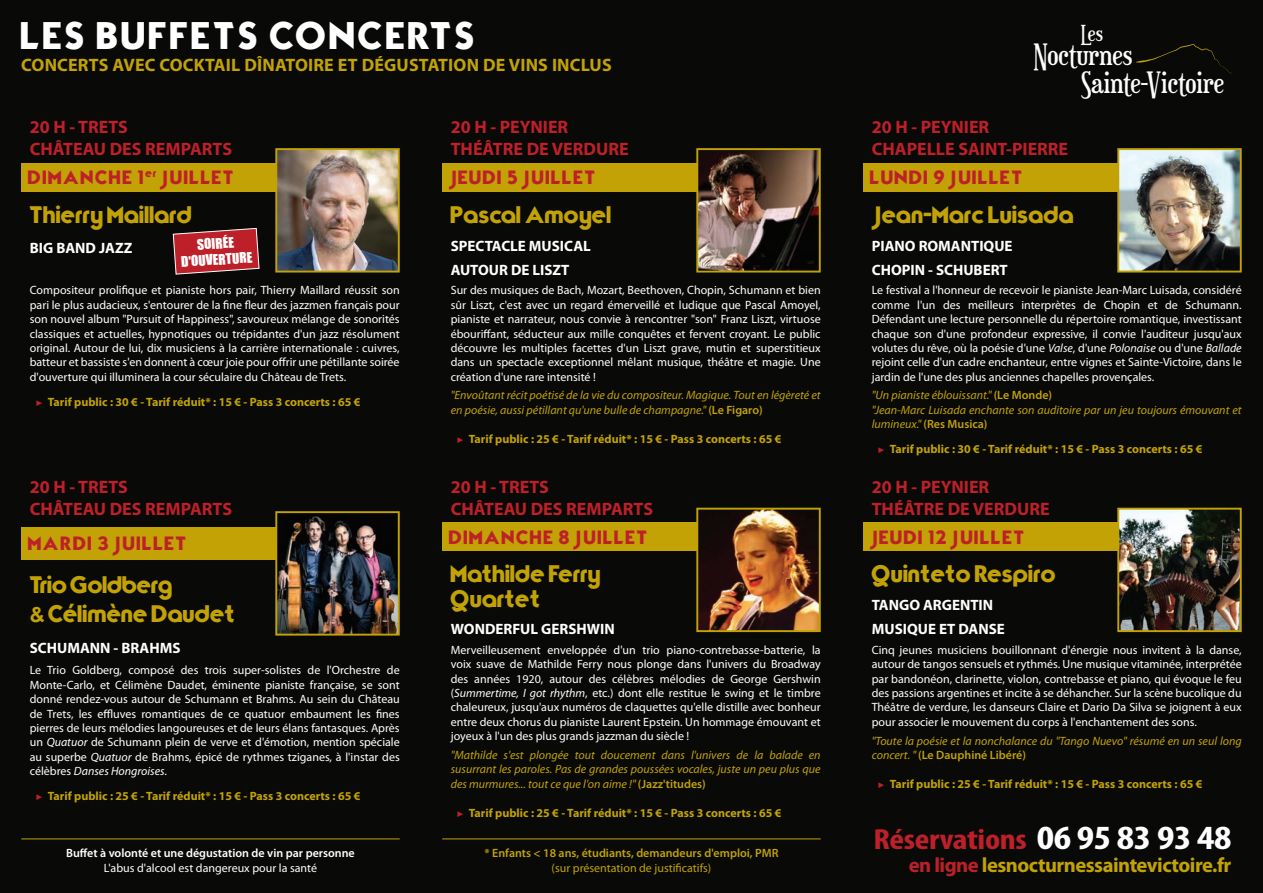
<style>
.page{position:relative;width:1263px;height:893px;background:#090a08}
.page>*{position:absolute;margin:0;border:0;box-sizing:border-box;transform-origin:0 0}
.t1{font:39.15px "Typo Graphica";letter-spacing:.1em;color:#fff}
.t2{font:700 condensed 29.1px "Myriad Pro";letter-spacing:-.01em;color:#be2029;scale:1.2 1}
.t3{font:28.8px "Euphorigenic";color:#fff}
.t4{font:24.3px/28.5px "Typo Graphica";letter-spacing:.025em;color:#c2a205}
.t5{font:21.6px "Euphorigenic";color:#fff}
.t6{font:700 20.7px "Myriad Pro";letter-spacing:-.025em;color:#c2a205}
.t7{font:19.65px "Typo Graphica";letter-spacing:.1em;color:#be2029}
.t8{font:700 18px/21.6px "Myriad Pro";color:#be2029}
.t9{font:700 18px "Myriad Pro";letter-spacing:.01em;color:#c2a205}
.t10{font:700 15px/23.7px "Myriad Pro";color:#fff}
.t11{font:13.5px/16.2px "Impact";color:#fff;text-align:center}
.t12{font:12px/14.4px "Myriad Pro";color:#fff;text-align:justify}
.t13{font:italic 12px/14.4px "Myriad Pro";color:#c2a205}
.t14{font:700 12px "Myriad Pro";color:#c2a205}
.t15{font:600 12px "Myriad Pro";color:#c2a205}
.t16{font:600 12px "Myriad Pro";color:#fff}
.t17{font:12px "Myriad Pro";color:#c2a205}
.s1{color:#be2029}
.s2{font-family:"Arial";font-weight:700;font-size:20.7px}
.s3{font-style:italic}
.s4{font-weight:600;font-style:normal}
.s5{font-size:34.05px;color:#fff}
</style>
<div class="page">
<div style="left:21px;top:163px;width:260px;height:28px;background:#c2a205"></div>
<img style="left:278px;top:151px;width:119px;height:119px">
<div style="left:275px;top:148px;width:125px;height:125px;border:2px solid #c2a205"></div>
<div style="left:21px;top:527px;width:260px;height:33px;background:#c2a205"></div>
<img style="left:278px;top:516px;width:119px;height:117px">
<div style="left:275px;top:511px;width:125px;height:125px;border:2px solid #c2a205"></div>
<div style="left:442px;top:163px;width:260px;height:28px;background:#c2a205"></div>
<img style="left:699px;top:151px;width:119px;height:119px">
<div style="left:696px;top:148px;width:125px;height:125px;border:2px solid #c2a205"></div>
<div style="left:442px;top:522px;width:260px;height:29px;background:#c2a205"></div>
<img style="left:699px;top:511px;width:119px;height:118px">
<div style="left:696px;top:508px;width:125px;height:124px;border:2px solid #c2a205"></div>
<div style="left:863px;top:163px;width:260px;height:28px;background:#c2a205"></div>
<img style="left:1120px;top:151px;width:119px;height:119px">
<div style="left:1117px;top:148px;width:125px;height:125px;border:2px solid #c2a205"></div>
<div style="left:863px;top:522px;width:260px;height:29px;background:#c2a205"></div>
<img style="left:1120px;top:511px;width:119px;height:118px">
<div style="left:1117px;top:508px;width:125px;height:124px;border:2px solid #c2a205"></div>
<svg style="left:1135px;top:44px;width:96px;height:29px"></svg>
<hr style="left:21px;top:838px;width:379px;height:1px;background:#c2a205">
<hr style="left:442px;top:838px;width:379px;height:1px;background:#c2a205">
<svg style="left:172px;top:228px;width:88px;height:47px;background:#a32930"></svg>
<h1 class="t1" style="left:21px;top:10px;width:454px">LES BUFFETS CONCERTS</h1>
<h3 class="t9" style="left:21px;top:53px;width:592px">CONCERTS AVEC COCKTAIL DÎNATOIRE ET DÉGUSTATION DE VINS INCLUS</h3>
<h3 class="t8" style="left:30px;top:116px;width:204px">20 H - TRETS<br>CHÂTEAU DES REMPARTS</h3>
<h3 class="t7" style="left:28px;top:164px;width:207px">DIMANCHE 1<sup>er</sup> JUILLET</h3>
<h3 class="t4" style="left:30px;top:201px;width:164px">Thierry Maillard</h3>
<p class="t10" style="left:30px;top:236px;width:104px">BIG BAND JAZZ</p>
<p class="t11" style="left:179px;top:237px;width:73px;rotate:-4deg">SOIRÉE<br>D'OUVERTURE</p>
<p class="t12" style="left:30px;top:283px;width:371px">Compositeur prolifique et pianiste hors pair, Thierry Maillard réussit son pari le plus audacieux, s'entourer de la fine fleur des jazzmen français pour son nouvel album "Pursuit of Happiness", savoureux mélange de sonorités classiques et actuelles, hypnotiques ou trépidantes d'un jazz résolument original. Autour de lui, dix musiciens à la carrière internationale : cuivres, batteur et bassiste s'en donnent à cœur joie pour offrir une pétillante soirée d'ouverture qui illuminera la cour séculaire du Château de Trets.</p>
<p class="t14" style="left:30px;top:394px;width:332px"><span class="s1">✔</span>Tarif public : 30 € - Tarif réduit* : 15 € - Pass 3 concerts : 65 €</p>
<h3 class="t8" style="left:30px;top:475px;width:204px">20 H - TRETS<br>CHÂTEAU DES REMPARTS</h3>
<h3 class="t7" style="left:28px;top:531px;width:160px">MARDI 3 JUILLET</h3>
<h3 class="t4" style="left:30px;top:571px;width:207px">Trio Goldberg<br><span class="s2">&amp;</span> Célimène Daudet</h3>
<p class="t10" style="left:30px;top:636px;width:152px">SCHUMANN - BRAHMS</p>
<p class="t12" style="left:30px;top:663px;width:371px">Le Trio Goldberg, composé des trois super-solistes de l'Orchestre de Monte-Carlo, et Célimène Daudet, éminente pianiste française, se sont donné rendez-vous autour de Schumann et Brahms. Au sein du Château de Trets, les effluves romantiques de ce quatuor embaument les fines pierres de leurs mélodies langoureuses et de leurs élans fantasques. Après un <span class="s3">Quatuor</span> de Schumann plein de verve et d'émotion, mention spéciale au superbe <span class="s3">Quatuor</span> de Brahms, épicé de rythmes tziganes, à l'instar des célèbres <span class="s3">Danses Hongroises</span>.</p>
<p class="t14" style="left:30px;top:788px;width:332px"><span class="s1">✔</span>Tarif public : 25 € - Tarif réduit* : 15 € - Pass 3 concerts : 65 €</p>
<p class="t16" style="left:66px;top:846px;width:290px">Buffet à volonté et une dégustation de vin par personne</p>
<p class="t12" style="left:104px;top:860px;width:215px">L'abus d'alcool est dangereux pour la santé</p>
<h3 class="t8" style="left:451px;top:116px;width:179px">20 H - PEYNIER<br>THÉÂTRE DE VERDURE</h3>
<h3 class="t7" style="left:449px;top:164px;width:148px">JEUDI 5 JUILLET</h3>
<h3 class="t4" style="left:451px;top:201px;width:162px">Pascal Amoyel</h3>
<p class="t10" style="left:451px;top:233px;width:142px">SPECTACLE MUSICAL<br>AUTOUR DE LISZT</p>
<p class="t12" style="left:451px;top:283px;width:371px">Sur des musiques de Bach, Mozart, Beethoven, Chopin, Schumann et bien sûr Liszt, c'est avec un regard émerveillé et ludique que Pascal Amoyel, pianiste et narrateur, nous convie à rencontrer "son" Franz Liszt, virtuose ébouriffant, séducteur aux mille conquêtes et fervent croyant. Le public découvre les multiples facettes d'un Liszt grave, mutin et superstitieux dans un spectacle exceptionnel mêlant musique, théâtre et magie. Une création d'une rare intensité !</p>
<p class="t13" style="left:451px;top:388px;width:371px">"Envoûtant récit poétisé de la vie du compositeur. Magique. Tout en légèreté et en poésie, aussi pétillant qu'une bulle de champagne." <span class="s4">(Le Figaro)</span></p>
<p class="t14" style="left:451px;top:431px;width:332px"><span class="s1">✔</span>Tarif public : 25 € - Tarif réduit* : 15 € - Pass 3 concerts : 65 €</p>
<h3 class="t8" style="left:451px;top:475px;width:204px">20 H - TRETS<br>CHÂTEAU DES REMPARTS</h3>
<h3 class="t7" style="left:449px;top:524px;width:199px">DIMANCHE 8 JUILLET</h3>
<h3 class="t4" style="left:451px;top:562px;width:151px;line-height:24.5px">Mathilde Ferry<br>Quartet</h3>
<p class="t10" style="left:451px;top:617px;width:165px">WONDERFUL GERSHWIN</p>
<p class="t12" style="left:451px;top:642px;width:371px">Merveilleusement enveloppée d'un trio piano-contrebasse-batterie, la voix suave de Mathilde Ferry nous plonge dans l'univers du Broadway des années 1920, autour des célèbres mélodies de George Gershwin (<span class="s3">Summertime, I got rhythm</span>, etc.) dont elle restitue le swing et le timbre chaleureux, jusqu'aux numéros de claquettes qu'elle distille avec bonheur entre deux chorus du pianiste Laurent Epstein. Un hommage émouvant et joyeux à l'un des plus grands jazzman du siècle !</p>
<p class="t13" style="left:451px;top:747px;width:371px;text-align:justify">"Mathilde s'est plongée tout doucement dans l'univers de la balade en susurrant les paroles. Pas de grandes poussées vocales, juste un peu plus que des murmures... tout ce que l'on aime !" <span class="s4">(Jazz'titudes)</span></p>
<p class="t14" style="left:451px;top:805px;width:332px"><span class="s1">✔</span>Tarif public : 25 € - Tarif réduit* : 15 € - Pass 3 concerts : 65 €</p>
<p class="t15" style="left:484px;top:846px;width:296px">* Enfants &lt; 18 ans, étudiants, demandeurs d'emploi, PMR</p>
<p class="t17" style="left:552px;top:860px;width:161px">(sur présentation de justificatifs)</p>
<h3 class="t5" style="left:1081px;top:20px;width:24px">Les</h3>
<h3 class="t3" style="left:1081px;top:65px;width:145px">Sainte-Victoire</h3>
<h3 class="t3" style="left:1033px;top:37px;width:101px">Nocturnes</h3>
<h3 class="t8" style="left:872px;top:116px;width:198px">20 H - PEYNIER<br>CHAPELLE SAINT-PIERRE</h3>
<h3 class="t7" style="left:870px;top:164px;width:153px">LUNDI 9 JUILLET</h3>
<h3 class="t4" style="left:872px;top:201px;width:203px">Jean-Marc Luisada</h3>
<p class="t10" style="left:872px;top:233px;width:142px">PIANO ROMANTIQUE<br>CHOPIN - SCHUBERT</p>
<p class="t12" style="left:872px;top:283px;width:371px">Le festival a l'honneur de recevoir le pianiste Jean-Marc Luisada, considéré comme l'un des meilleurs interprètes de Chopin et de Schumann.<br>Défendant une lecture personnelle du répertoire romantique, investissant chaque son d'une profondeur expressive, il convie l'auditeur jusqu'aux volutes du rêve, où la poésie d'une <span class="s3">Valse</span>, d'une <span class="s3">Polonaise</span> ou d'une <span class="s3">Ballade </span>rejoint celle d'un cadre enchanteur, entre vignes et Sainte-Victoire, dans le jardin de l'une des plus anciennes chapelles provençales.</p>
<p class="t13" style="left:872px;top:388px;width:371px">"Un pianiste éblouissant." <span class="s4">(Le Monde)<br></span>"Jean-Marc Luisada enchante son auditoire par un jeu toujours émouvant et lumineux." <span class="s4">(Res Musica)</span></p>
<p class="t14" style="left:872px;top:441px;width:332px"><span class="s1">✔</span>Tarif public : 30 € - Tarif réduit* : 15 € - Pass 3 concerts : 65 €</p>
<h3 class="t8" style="left:872px;top:475px;width:179px">20 H - PEYNIER<br>THÉÂTRE DE VERDURE</h3>
<h3 class="t7" style="left:870px;top:524px;width:155px">JEUDI 12 JUILLET</h3>
<h3 class="t4" style="left:872px;top:560px;width:185px">Quinteto Respiro</h3>
<p class="t10" style="left:872px;top:593px;width:135px">TANGO ARGENTIN<br>MUSIQUE ET DANSE</p>
<p class="t12" style="left:872px;top:642px;width:371px">Cinq jeunes musiciens bouillonnant d'énergie nous invitent à la danse, autour de tangos sensuels et rythmés. Une musique vitaminée, interprétée par bandonéon, clarinette, violon, contrebasse et piano, qui évoque le feu des passions argentines et incite à se déhancher. Sur la scène bucolique du Théâtre de verdure, les danseurs Claire et Dario Da Silva se joignent à eux pour associer le mouvement du corps à l'enchantement des sons.</p>
<p class="t13" style="left:872px;top:733px;width:371px">"Toute la poésie et la nonchalance du "Tango Nuevo" résumé en un seul long concert. " <span class="s4">(Le Dauphiné Libéré)</span></p>
<p class="t14" style="left:872px;top:776px;width:332px"><span class="s1">✔</span>Tarif public : 25 € - Tarif réduit* : 15 € - Pass 3 concerts : 65 €</p>
<h2 class="t2" style="left:873px;top:821px;width:300px">Réservations <span class="s5">06 95 83 93 48</span></h2>
<h3 class="t6" style="left:909px;top:851px;width:324px"><span class="s1">en ligne</span> lesnocturnessaintevictoire.fr</h3>
</div>
